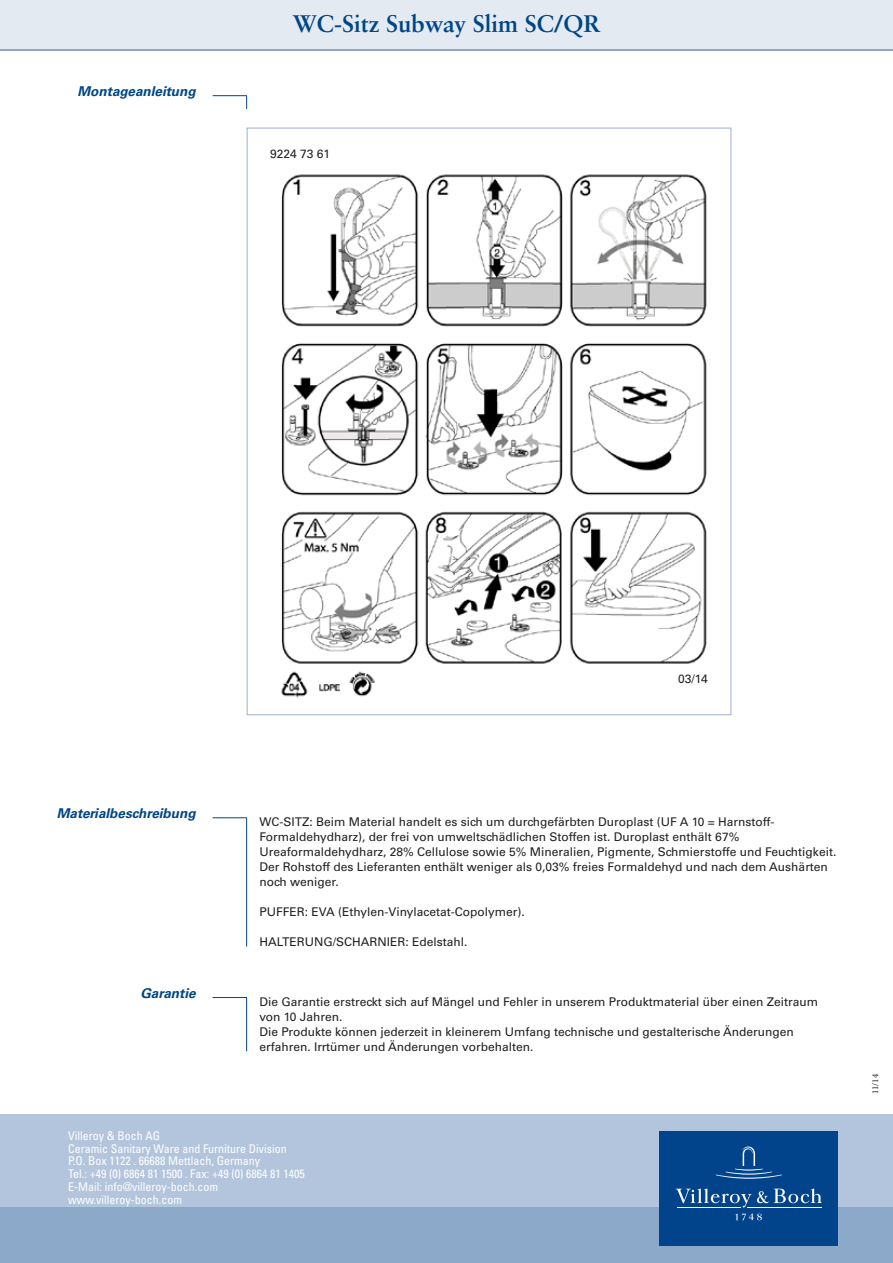
<style>
.page{position:relative;width:893px;height:1263px;background:#fff}
.page>*{position:absolute;margin:0;border:0;box-sizing:border-box;transform-origin:0 0}
.t1{font:700 24px "Sabon LT Std";color:#004684}
.t2{font:italic 700 13.5px "Univers LT Std";color:#004684}
.t3{font:12px/15px "Univers LT Std";color:#231f20}
.t4{font:condensed 12px/12.8px "Univers LT Std";color:#fff}
.t5{font:9px "Minion Pro";color:#231f20}
</style>
<div class="page">
<div style="left:0;top:0;width:893px;height:51px;background:#e4eaf2"></div>
<hr style="left:213px;top:95px;width:34px;height:1px;background:#004684">
<svg style="left:246px;top:96px;width:1px;height:13px"></svg>
<div style="left:0;top:1114px;width:893px;height:149px;background:#b3c5dc"></div>
<div style="left:0;top:1208px;width:893px;height:55px;background:#8ca9c9"></div>
<div style="left:659px;top:1131px;width:179px;height:115px;background:#01448c"></div>
<svg style="left:716px;top:1146px;width:66px;height:33px"></svg>
<svg style="left:735px;top:1213px;width:27px;height:7px"></svg>
<hr style="left:677px;top:1207px;width:63px;height:1px;background:#fff">
<hr style="left:747px;top:1207px;width:75px;height:1px;background:#fff">
<svg style="left:676px;top:1188px;width:146px;height:19px"></svg>
<hr style="left:0;top:49px;width:893px;height:2px;background:#8ca9c9">
<hr style="left:213px;top:817px;width:34px;height:1px;background:#004684">
<hr style="left:213px;top:997px;width:34px;height:1px;background:#004684">
<hr style="left:246px;top:818px;width:1px;height:128px;background:#004684">
<hr style="left:246px;top:998px;width:1px;height:53px;background:#004684">
<img style="left:281px;top:671px;width:94px;height:27px">
<img style="left:281px;top:174px;width:426px;height:490px">
<p class="t2" style="left:78px;top:83px;width:120px">Montageanleitung</p>
<h1 class="t1" style="left:293px;top:9px;width:310px">WC-Sitz Subway Slim SC/QR</h1>
<p class="t3" style="left:270px;top:146px;width:62px">9224 73 61</p>
<p class="t3" style="left:678px;top:672px;width:31px">03/14</p>
<p class="t2" style="left:57px;top:805px;width:140px">Materialbeschreibung</p>
<p class="t2" style="left:140px;top:985px;width:57px">Garantie</p>
<p class="t3" style="left:259px;top:815px;width:579px">WC-SITZ: Beim Material handelt es sich um durchgefärbten Duroplast (UF A 10 = Harnstoff-Formaldehydharz), der frei von umweltschädlichen Stoffen ist. Duroplast enthält 67% Ureaformaldehydharz, 28% Cellulose sowie 5% Mineralien, Pigmente, Schmierstoffe und Feuchtigkeit.<br>Der Rohstoff des Lieferanten enthält weniger als 0,03% freies Formaldehyd und nach dem Aushärten noch weniger.</p>
<p class="t3" style="left:259px;top:905px;width:267px">PUFFER: EVA (Ethylen-Vinylacetat-Copolymer).</p>
<p class="t3" style="left:259px;top:935px;width:210px">HALTERUNG/SCHARNIER: Edelstahl.</p>
<p class="t3" style="left:259px;top:994px;width:560px">Die Garantie erstreckt sich auf Mängel und Fehler in unserem Produktmaterial über einen Zeitraum von 10 Jahren.<br>Die Produkte können jederzeit in kleinerem Umfang technische und gestalterische Änderungen erfahren. Irrtümer und Änderungen vorbehalten.</p>
<p class="t4" style="left:68px;top:1129px;width:238px">Villeroy &amp; Boch AG<br>Ceramic Sanitary Ware and Furniture Division P.O. Box 1122 . 66688 Mettlach, Germany<br>Tel.: +49 (0) 6864 81 1500 . Fax: +49 (0) 6864 81 1405<br>E-Mail: info@villeroy-boch.com www.villeroy-boch.com</p>
<p class="t5" style="left:869px;top:1094px;width:22px;rotate:-90deg">11/14</p>
</div>
